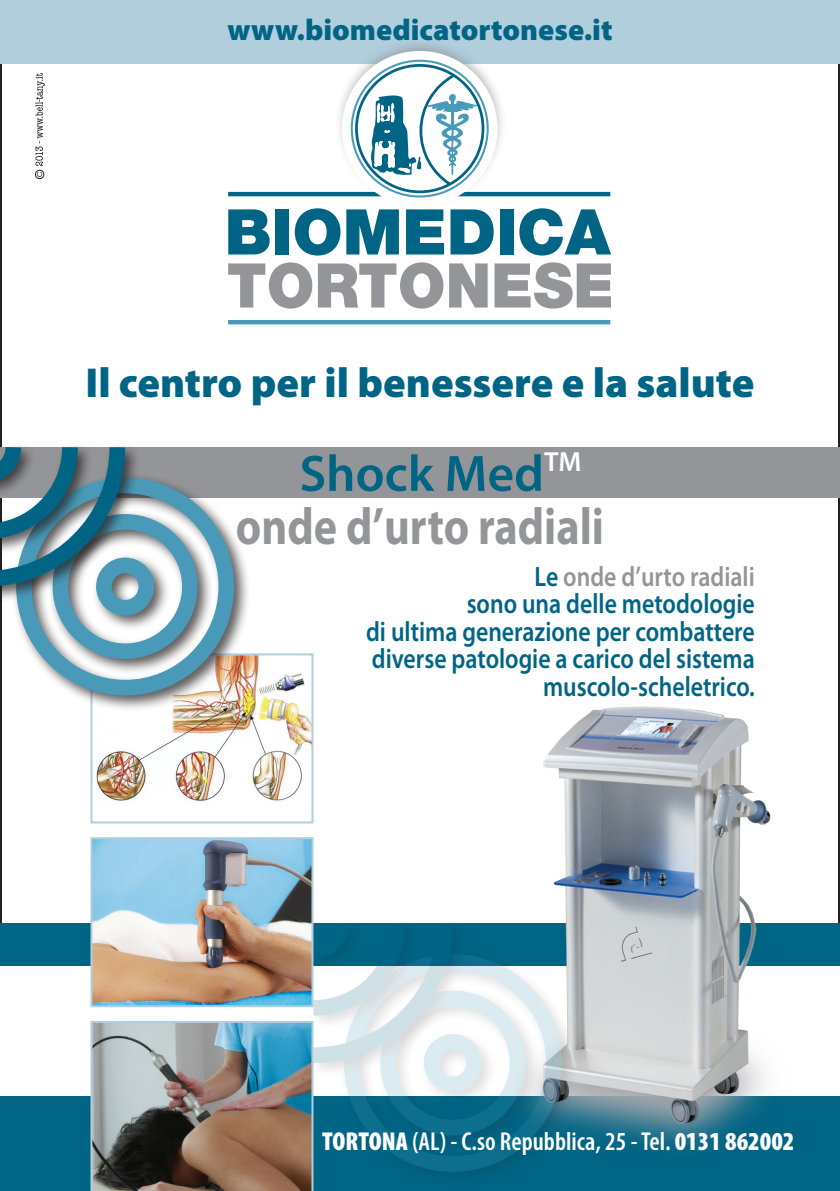
<style>
.page{position:relative;width:840px;height:1191px;background:#fff}
.page>*{position:absolute;margin:0;border:0;box-sizing:border-box;transform-origin:0 0}
.t1{font:700 52px "Myriad Pro";color:#939598;scale:.85 1}
.t2{font:600 51.4px "Myriad Pro";color:#006484}
.t3{font:900 42px "Myriad Pro";color:#006484}
.t4{font:900 30px "Myriad Pro";color:#006484}
.t5{font:600 28px/27.6px "Myriad Pro";color:#006484;text-align:right;scale:.85 1}
.t6{font:600 condensed 26px "Myriad Pro";color:#fff}
.s1{color:#939598}
.s2{font-weight:900}
</style>
<div class="page">
<img style="left:96px;top:656px;width:214px;height:145px">
<div style="left:90px;top:653px;width:223px;height:170px;border:2px solid #b1cedd"></div>
<div style="left:0;top:923px;width:839px;height:268px;background:#006484"></div>
<div style="left:0;top:0;width:839px;height:64px;background:#b1cedd"></div>
<hr style="left:228px;top:192px;width:382px;height:4px;background:#006484">
<hr style="left:228px;top:320px;width:382px;height:4px;background:#489ab8">
<div style="left:334px;top:37px;width:172px;height:172px;background:#939598;opacity:.75"></div>
<svg style="left:342px;top:51px;width:155px;height:155px"></svg>
<svg style="left:228px;top:262px;width:84px;height:46px"></svg>
<svg style="left:318px;top:262px;width:125px;height:46px"></svg>
<svg style="left:449px;top:263px;width:38px;height:44px"></svg>
<svg style="left:494px;top:262px;width:116px;height:46px"></svg>
<svg style="left:228px;top:209px;width:41px;height:45px;background:#2e809a"></svg>
<div style="left:275px;top:209px;width:14px;height:45px;background:#006484"></div>
<svg style="left:294px;top:208px;width:46px;height:47px"></svg>
<svg style="left:346px;top:209px;width:52px;height:45px;background:#2f809a"></svg>
<svg style="left:406px;top:209px;width:38px;height:45px"></svg>
<svg style="left:450px;top:209px;width:43px;height:45px"></svg>
<div style="left:499px;top:209px;width:14px;height:45px;background:#006484"></div>
<svg style="left:519px;top:208px;width:91px;height:47px"></svg>
<div style="left:355px;top:64px;width:129px;height:129px;border:3px solid #006484;border-radius:50%"></div>
<svg style="left:371px;top:72px;width:105px;height:116px"></svg>
<div style="left:0;top:966px;width:839px;height:129px;background:#fff"></div>
<div style="left:0;top:447px;width:839px;height:50px;background:#939598"></div>
<svg style="left:37px;top:172px;width:5px;height:5px"></svg>
<div style="left:35px;top:170px;width:9px;height:9px;border:1px solid #231f20;border-radius:50%"></div>
<svg style="left:35px;top:73px;width:10px;height:93px"></svg>
<img style="left:543px;top:706px;width:265px;height:442px">
<div style="left:338px;top:948px;width:240px;height:240px;background:#231f20;opacity:.75"></div>
<div style="left:343px;top:954px;width:218px;height:217px;border:16px solid #489ab8;border-radius:50%"></div>
<div style="left:374px;top:985px;width:167px;height:166px;background:#231f20;opacity:.75"></div>
<div style="left:380px;top:990px;width:145px;height:145px;border:16px solid #489ab8;border-radius:50%"></div>
<div style="left:419px;top:1029px;width:78px;height:78px;background:#231f20;opacity:.75"></div>
<div style="left:423px;top:1034px;width:58px;height:58px;border:16px solid #489ab8;border-radius:50%"></div>
<div style="left:308px;top:918px;width:160px;height:161px;background:#231f20;opacity:.75"></div>
<svg style="left:90px;top:915px;width:370px;height:276px"></svg>
<img style="left:93px;top:840px;width:217px;height:164px">
<div style="left:90px;top:837px;width:223px;height:170px;border:2px solid #b1cedd"></div>
<div style="left:11px;top:472px;width:240px;height:240px;background:#231f20;opacity:.75"></div>
<div style="left:16px;top:478px;width:218px;height:217px;border:16px solid #489ab8;border-radius:50%"></div>
<div style="left:47px;top:509px;width:167px;height:166px;background:#231f20;opacity:.75"></div>
<div style="left:53px;top:514px;width:144px;height:145px;border:16px solid #489ab8;border-radius:50%"></div>
<div style="left:91px;top:553px;width:79px;height:78px;background:#231f20;opacity:.75"></div>
<div style="left:96px;top:557px;width:58px;height:58px;border:16px solid #489ab8;border-radius:50%"></div>
<div style="left:0;top:442px;width:141px;height:160px;background:#231f20;opacity:.75"></div>
<svg style="left:0;top:432px;width:133px;height:162px"></svg>
<p class="t4" style="left:227px;top:10px;width:386px">www.biomedicatortonese.it</p>
<h3 class="t3" style="left:85px;top:354px;width:670px">Il centro per il benessere e la salute</h3>
<h2 class="t2" style="left:299px;top:441px;width:283px">Shock Med<sup>TM</sup></h2>
<h1 class="t1" style="left:236px;top:492px;width:434px">onde d’urto radiali</h1>
<p class="t5" style="left:366px;top:561px;width:458px">Le <span class="s1">onde d’urto radiali<br></span>sono una delle metodologie<br>di ultima generazione per combattere diverse patologie a carico del sistema muscolo-scheletrico.</p>
<p class="t6" style="left:322px;top:1125px;width:473px"><span class="s2">TORTONA</span> (AL) - C.so Repubblica, 25 - Tel. <span class="s2">0131 862002</span></p>
</div>
